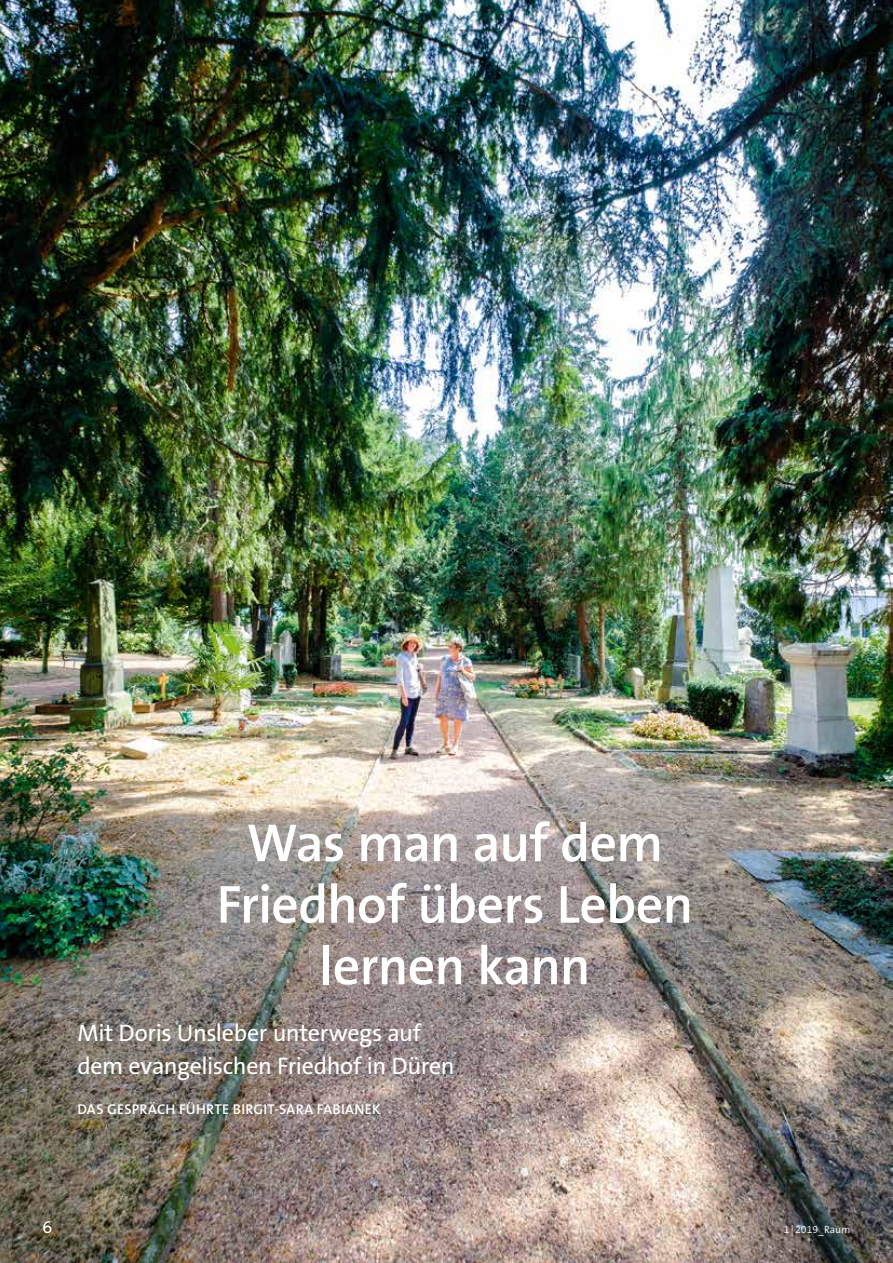
<style>
.page{position:relative;width:893px;height:1263px;background:#fff}
.page>*{position:absolute;margin:0;border:0;box-sizing:border-box;transform-origin:0 0}
.t1{font:600 54px/61.5px "The Sans B6";letter-spacing:-.015em;color:#fff;text-align:center}
.t2{font:24px/33px "The Sans B5 Plain";letter-spacing:-.015em;color:#fff}
.t3{font:18px "The Sans B5 Plain";color:#fff}
.t4{font:600 14.25px "The Sans B6";letter-spacing:.02em;color:#fff}
.t5{font:300 10.5px "The Sans B4";color:#fff}
</style>
<div class="page">
<img style="left:0;top:0;width:893px;height:1263px">
<h1 class="t1" style="left:217px;top:815px;width:478px">Was man auf dem<br>Friedhof übers Leben lernen kann</h1>
<p class="t2" style="left:77px;top:1017px;width:379px">Mit Doris Unsleber unterwegs auf dem evangelischen Friedhof in Düren</p>
<p class="t4" style="left:77px;top:1102px;width:305px">DAS GESPRÄCH FÜHRTE BIRGIT-SARA FABIANEK</p>
<p class="t3" style="left:43px;top:1217px;width:11px">6</p>
<p class="t5" style="left:784px;top:1224px;width:68px">1 | 2019_Raum</p>
</div>
